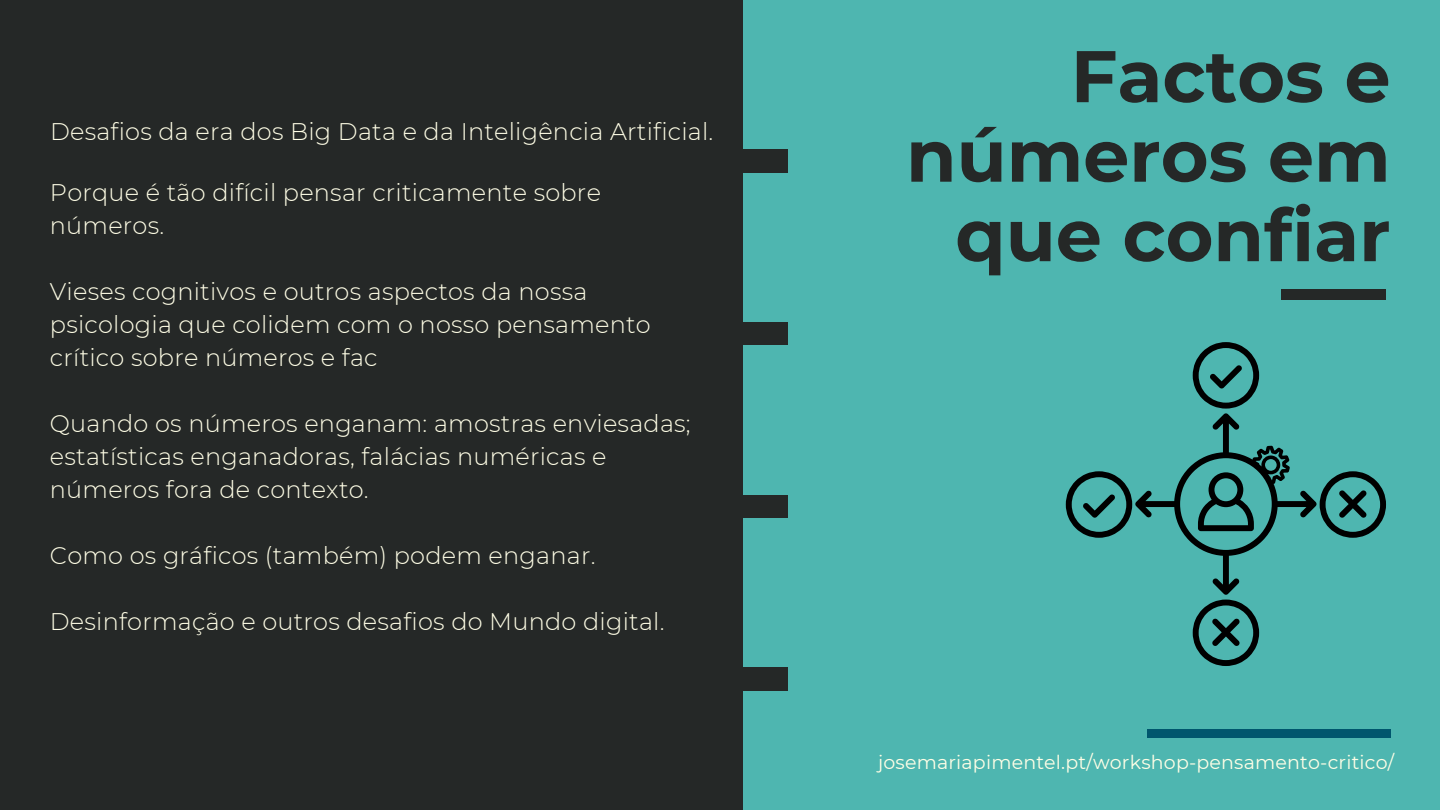
<style>
.page{position:relative;width:1440px;height:810px;background:#4eb6b0}
.page>*{position:absolute;margin:0;border:0;box-sizing:border-box;transform-origin:0 0}
.t1{font:700 73px/79.5px "Montserrat";color:#252827;text-align:right}
.t2{font:300 24px/33px "Montserrat";letter-spacing:.01em;color:#fffee6}
.t3{font:19px "Montserrat";letter-spacing:.01em;color:#fffee6}
</style>
<div class="page">
<div style="left:0;top:0;width:742px;height:810px;background:#252827"></div>
<div style="left:742px;top:150px;width:45px;height:22px;background:#252827"></div>
<div style="left:742px;top:322px;width:45px;height:23px;background:#252827"></div>
<div style="left:742px;top:495px;width:45px;height:23px;background:#252827"></div>
<div style="left:742px;top:668px;width:45px;height:22px;background:#252827"></div>
<div style="left:1147px;top:729px;width:244px;height:9px;background:#00566d"></div>
<div style="left:1281px;top:289px;width:105px;height:10px;background:#252827"></div>
<svg style="left:1066px;top:342px;width:320px;height:324px"></svg>
<p class="t2" style="left:50px;top:115px;width:665px">Desafios da era dos Big Data e da Inteligência Artificial.</p>
<p class="t2" style="left:50px;top:176px;width:553px">Porque é tão difícil pensar criticamente sobre números.</p>
<p class="t2" style="left:50px;top:275px;width:602px">Vieses cognitivos e outros aspectos da nossa psicologia que colidem com o nosso pensamento crítico sobre números e fac</p>
<p class="t2" style="left:50px;top:407px;width:642px">Quando os números enganam: amostras enviesadas; estatísticas enganadoras, falácias numéricas e números fora de contexto.</p>
<p class="t2" style="left:50px;top:539px;width:547px">Como os gráficos (também) podem enganar.</p>
<p class="t2" style="left:50px;top:605px;width:616px">Desinformação e outros desafios do Mundo digital.</p>
<h1 class="t1" style="left:906px;top:36px;width:486px">Factos e números em que confiar</h1>
<p class="t3" style="left:878px;top:751px;width:518px">josemariapimentel.pt/workshop-pensamento-critico/</p>
</div>
